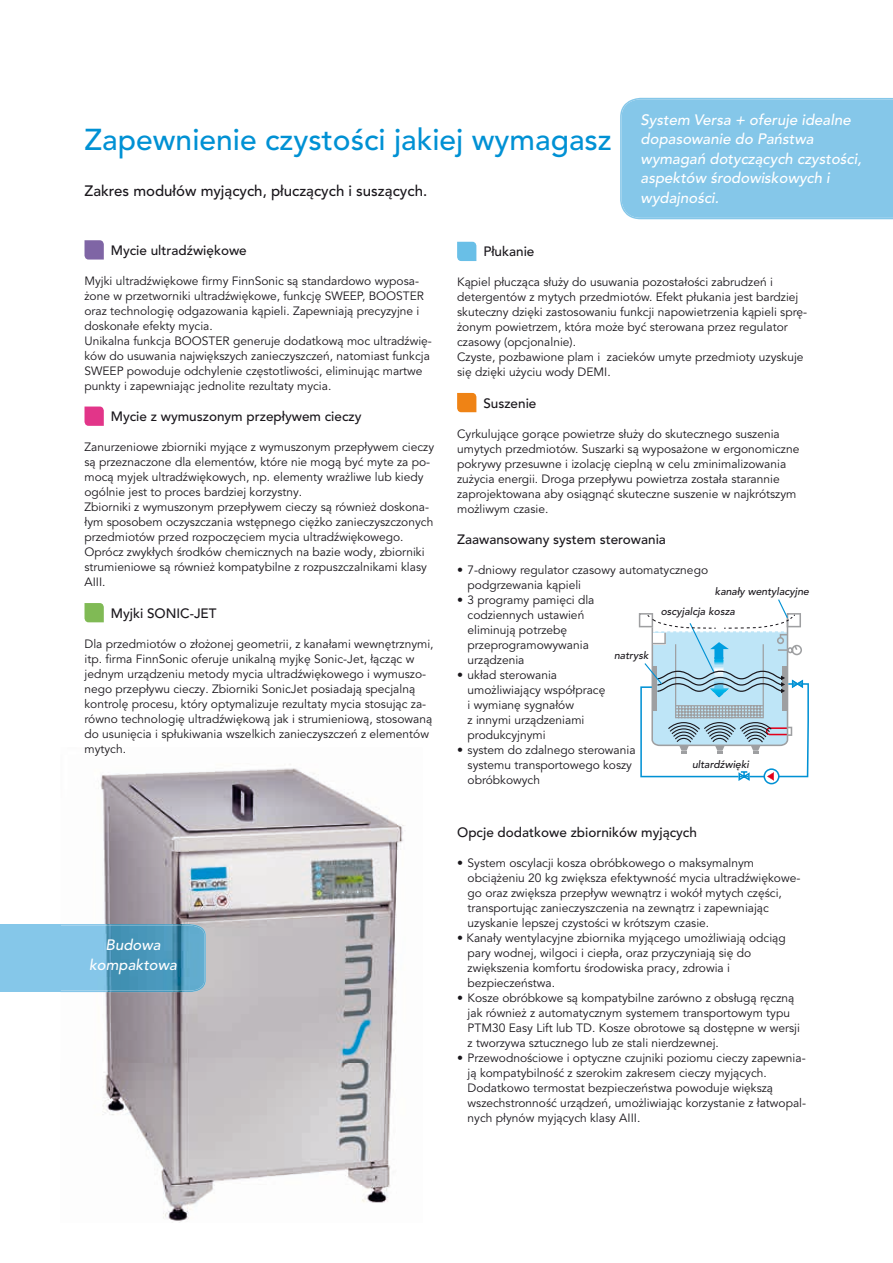
<style>
.page{position:relative;width:893px;height:1263px;background:#fff}
.page>*{position:absolute;margin:0;border:0;box-sizing:border-box;transform-origin:0 0}
.t1{font:500 30px "Avenir LT Pro";color:#0091d4}
.t2{font:italic 500 15px/19.5px "Avenir LT Pro";color:#fff}
.t3{font:500 15px "Avenir LT Pro";color:#1a171c}
.t4{font:500 13.5px "Avenir LT Pro";color:#1a171c}
.t5{font:12px/15px "Avenir LT Pro";color:#1a171c}
.t6{font:italic 500 10.5px "Avenir LT Pro";color:#1a171c}
</style>
<div class="page">
<img style="left:61px;top:764px;width:344px;height:458px">
<div style="left:620px;top:98px;width:273px;height:121px;background:#85c7e9"></div>
<div style="left:0;top:925px;width:61px;height:65px;background:#85c7e9"></div>
<hr style="left:0;top:924px;width:61px;height:1px;background:#85c7e9">
<img style="left:61px;top:924px;width:145px;height:68px">
<hr style="left:0;top:990px;width:61px;height:2px;background:#85c7e9">
<svg style="left:85px;top:240px;width:19px;height:20px"></svg>
<svg style="left:85px;top:406px;width:19px;height:20px"></svg>
<svg style="left:85px;top:603px;width:19px;height:19px"></svg>
<svg style="left:457px;top:393px;width:19px;height:19px"></svg>
<svg style="left:639px;top:599px;width:170px;height:185px"></svg>
<svg style="left:457px;top:242px;width:19px;height:19px"></svg>
<h1 class="t1" style="left:85px;top:121px;width:529px">Zapewnienie czystości jakiej wymagasz</h1>
<p class="t3" style="left:85px;top:181px;width:344px">Zakres modułów myjących, płuczących i suszących.</p>
<p class="t2" style="left:641px;top:110px;width:222px">System Versa + oferuje idealne dopasowanie do Państwa wymagań dotyczących czystości, aspektów środowiskowych i wydajności.</p>
<p class="t4" style="left:111px;top:242px;width:138px">Mycie ultradźwiękowe</p>
<p class="t5" style="left:85px;top:273px;width:349px">Myjki ultradźwiękowe firmy FinnSonic są standardowo wyposa&shy;żone w przetworniki ultradźwiękowe, funkcję SWEEP, BOOSTER oraz technologię odgazowania kąpieli. Zapewniają precyzyjne i doskonałe efekty mycia.<br>Unikalna funkcja BOOSTER generuje dodatkową moc ultradźwię&shy;ków do usuwania największych zanieczyszczeń, natomiast funkcja SWEEP powoduje odchylenie częstotliwości, eliminując martwe punkty i zapewniając jednolite rezultaty mycia.</p>
<p class="t4" style="left:111px;top:409px;width:252px">Mycie z wymuszonym przepływem cieczy</p>
<p class="t5" style="left:85px;top:440px;width:351px">Zanurzeniowe zbiorniki myjące z wymuszonym przepływem cieczy są przeznaczone dla elementów, które nie mogą być myte za po&shy;mocą myjek ultradźwiękowych, np. elementy wrażliwe lub kiedy ogólnie jest to proces bardziej korzystny.<br>Zbiorniki z wymuszonym przepływem cieczy są również doskona&shy;łym sposobem oczyszczania wstępnego ciężko zanieczyszczonych przedmiotów przed rozpoczęciem mycia ultradźwiękowego.<br>Oprócz zwykłych środków chemicznych na bazie wody, zbiorniki strumieniowe są również kompatybilne z rozpuszczalnikami klasy AIII.</p>
<p class="t4" style="left:111px;top:605px;width:107px">Myjki SONIC-JET</p>
<p class="t5" style="left:85px;top:636px;width:351px">Dla przedmiotów o złożonej geometrii, z kanałami wewnętrznymi, itp. firma FinnSonic oferuje unikalną myjkę Sonic-Jet, łącząc w jednym urządzeniu metody mycia ultradźwiękowego i wymuszo&shy;nego przepływu cieczy. Zbiorniki SonicJet posiadają specjalną kontrolę procesu, który optymalizuje rezultaty mycia stosując za&shy;równo technologię ultradźwiękową jak i strumieniową, stosowaną do usunięcia i spłukiwania wszelkich zanieczyszczeń z elementów mytych.</p>
<p class="t2" style="left:89px;top:936px;width:89px;text-align:center">Budowa kompaktowa</p>
<p class="t4" style="left:483px;top:244px;width:53px">Płukanie</p>
<p class="t5" style="left:457px;top:275px;width:352px">Kąpiel płucząca służy do usuwania pozostałości zabrudzeń i detergentów z mytych przedmiotów. Efekt płukania jest bardziej skuteczny dzięki zastosowaniu funkcji napowietrzenia kąpieli sprę&shy;żonym powietrzem, która może być sterowana przez regulator czasowy (opcjonalnie).<br>Czyste, pozbawione plam i zacieków umyte przedmioty uzyskuje się dzięki użyciu wody DEMI.</p>
<p class="t4" style="left:483px;top:395px;width:55px">Suszenie</p>
<p class="t5" style="left:457px;top:426px;width:344px">Cyrkulujące gorące powietrze służy do skutecznego suszenia umytych przedmiotów. Suszarki są wyposażone w ergonomiczne pokrywy przesuwne i izolację cieplną w celu zminimalizowania zużycia energii. Droga przepływu powietrza została starannie zaprojektowana aby osiągnąć skuteczne suszenie w najkrótszym możliwym czasie.</p>
<p class="t4" style="left:457px;top:532px;width:210px">Zaawansowany system sterowania</p>
<p class="t5" style="left:468px;top:563px;width:242px;text-indent:-10px">• 7-dniowy regulator czasowy automatycznego podgrzewania kąpieli</p>
<p class="t5" style="left:468px;top:593px;width:128px;text-indent:-10px">• 3 programy pamięci dla codziennych ustawień eliminują potrzebę przeprogramowywania urządzenia</p>
<p class="t5" style="left:468px;top:668px;width:139px;text-indent:-10px">• układ sterowania umożliwiający współpracę i wymianę sygnałów<br>z innymi urządzeniami produkcyjnymi</p>
<p class="t5" style="left:468px;top:743px;width:170px;text-indent:-10px">• system do zdalnego sterowania systemu transportowego koszy obróbkowych</p>
<p class="t4" style="left:457px;top:824px;width:241px">Opcje dodatkowe zbiorników myjących</p>
<p class="t5" style="left:468px;top:855px;width:334px;text-indent:-10px">• System oscylacji kosza obróbkowego o maksymalnym obciążeniu 20 kg zwiększa efektywność mycia ultradźwiękowe&shy;go oraz zwiększa przepływ wewnątrz i wokół mytych części, transportując zanieczyszczenia na zewnątrz i zapewniając uzyskanie lepszej czystości w krótszym czasie.</p>
<p class="t5" style="left:468px;top:930px;width:320px;text-indent:-10px">• Kanały wentylacyjne zbiornika myjącego umożliwiają odciąg pary wodnej, wilgoci i ciepła, oraz przyczyniają się do zwiększenia komfortu środowiska pracy, zdrowia i bezpieczeństwa.</p>
<p class="t5" style="left:468px;top:990px;width:334px;text-indent:-10px">• Kosze obróbkowe są kompatybilne zarówno z obsługą ręczną jak również z automatycznym systemem transportowym typu PTM30 Easy Lift lub TD. Kosze obrotowe są dostępne w wersji z tworzywa sztucznego lub ze stali nierdzewnej.</p>
<p class="t5" style="left:468px;top:1050px;width:340px;text-indent:-10px">• Przewodnościowe i optyczne czujniki poziomu cieczy zapewnia&shy;ją kompatybilność z szerokim zakresem cieczy myjących.<br>Dodatkowo termostat bezpieczeństwa powoduje większą wszechstronność urządzeń, umożliwiając korzystanie z łatwopal&shy;nych płynów myjących klasy AIII.</p>
<p class="t6" style="left:715px;top:585px;width:96px">kanały wentylacyjne</p>
<p class="t6" style="left:661px;top:605px;width:76px">oscyjalcja kosza</p>
<p class="t6" style="left:614px;top:649px;width:36px">natrysk</p>
<p class="t6" style="left:692px;top:758px;width:58px">ultardźwięki</p>
</div>
